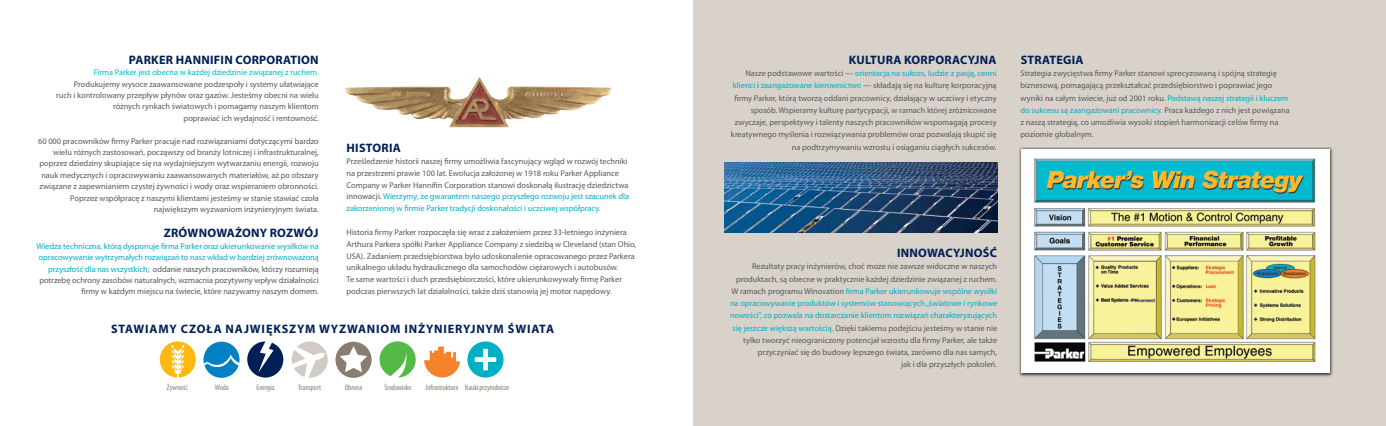
<style>
.page{position:relative;width:1386px;height:426px;background:#fff}
.page>*{position:absolute;margin:0;border:0;box-sizing:border-box;transform-origin:0 0}
.t1{font:700 12.25px "Myriad Pro";letter-spacing:.02em;color:#001f56}
.t2{font:700 12.25px "Myriad Pro";letter-spacing:.07em;color:#001f56}
.t3{font:8.31px/12.2px "Myriad Pro";color:#58585b;text-align:right}
.t4{font:8.31px/11.4px "Myriad Pro";letter-spacing:-.005em;color:#00aec5;text-align:right}
.t5{font:8.31px "Myriad Pro";color:#00bace}
.t6{font:condensed 7.88px "Myriad Pro";letter-spacing:-.01em;color:#887e6e}
.s1{color:#58585b}
.s2{color:#00aec5}
</style>
<div class="page">
<div style="left:693px;top:0;width:693px;height:425px;background:#d8d2ca"></div>
<svg style="left:335px;top:341px;width:37px;height:36px"></svg>
<svg style="left:380px;top:341px;width:36px;height:36px"></svg>
<svg style="left:424px;top:346px;width:36px;height:31px"></svg>
<svg style="left:467px;top:341px;width:37px;height:36px"></svg>
<svg style="left:160px;top:341px;width:36px;height:36px"></svg>
<svg style="left:203px;top:341px;width:37px;height:36px"></svg>
<svg style="left:247px;top:341px;width:36px;height:36px"></svg>
<img style="left:345px;top:77px;width:267px;height:50px">
<svg style="left:292px;top:341px;width:36px;height:36px"></svg>
<div style="left:1019px;top:146px;width:315px;height:231px;background:#000;opacity:.73"></div>
<img style="left:1022px;top:149px;width:307px;height:223px">
<img style="left:725px;top:162px;width:272px;height:70px">
<h1 class="t1" style="left:129px;top:52px;width:191px">PARKER HANNIFIN CORPORATION</h1>
<p class="t5" style="left:94px;top:67px;width:227px">Firma Parker jest obecna w każdej dziedzinie związanej z ruchem.</p>
<p class="t3" style="left:56px;top:78px;width:264px;line-height:11.4px">Produkujemy wysoce zaawansowane podzespoły i systemy ułatwiające<br>ruch i kontrolowany przepływ płynów oraz gazów. Jesteśmy obecni na wielu różnych rynkach światowych i pomagamy naszym klientom<br>poprawiać ich wydajność i rentowność.</p>
<p class="t3" style="left:38px;top:135px;width:282px;line-height:11.4px">60 000 pracowników firmy Parker pracuje nad rozwiązaniami dotyczącymi bardzo wielu różnych zastosowań, począwszy od branży lotniczej i infrastrukturalnej, poprzez dziedziny skupiające się na wydajniejszym wytwarzaniu energii, rozwoju nauk medycznych i opracowywaniu zaawansowanych materiałów, aż po obszary związane z zapewnianiem czystej żywności i wody oraz wspieraniem obronności.<br>Poprzez współpracę z naszymi klientami jesteśmy w stanie stawiać czoła największym wyzwaniom inżynieryjnym świata.</p>
<h1 class="t1" style="left:164px;top:225px;width:156px">ZRÓWNOWAŻONY ROZWÓJ</h1>
<p class="t4" style="left:37px;top:240px;width:284px">Wiedza techniczna, którą dysponuje firma Parker oraz ukierunkowanie wysiłków na opracowywanie wytrzymałych rozwiązań to nasz wkład w bardziej zrównoważoną przyszłość dla nas wszystkich; <span class="s1">oddanie naszych pracowników, którzy rozumieją potrzebę ochrony zasobów naturalnych, wzmacnia pozytywny wpływ działalności firmy w każdym miejscu na świecie, które nazywamy naszym domem.</span></p>
<h1 class="t2" style="left:111px;top:321px;width:444px">STAWIAMY CZOŁA NAJWIĘKSZYM WYZWANIOM INŻYNIERYJNYM ŚWIATA</h1>
<h1 class="t1" style="left:347px;top:140px;width:56px">HISTORIA</h1>
<p class="t3" style="left:346px;top:155px;width:284px;line-height:11.8px;text-align:left">Prześledzenie historii naszej firmy umożliwia fascynujący wgląd w rozwój techniki na przestrzeni prawie 100 lat. Ewolucja założonej w 1918 roku Parker Appliance Company w Parker Hannifin Corporation stanowi doskonałą ilustrację dziedzictwa innowacji. <span class="s2">Wierzymy, że gwarantem naszego przyszłego rozwoju jest szacunek dla zakorzenionej w firmie Parker tradycji doskonałości i uczciwej współpracy.</span></p>
<p class="t3" style="left:346px;top:226px;width:291px;line-height:11.8px;text-align:left">Historia firmy Parker rozpoczęła się wraz z założeniem przez 33-letniego inżyniera Arthura Parkera spółki Parker Appliance Company z siedzibą w Cleveland (stan Ohio, USA). Zadaniem przedsiębiorstwa było udoskonalenie opracowanego przez Parkera unikalnego układu hydraulicznego dla samochodów ciężarowych i autobusów.<br>Te same wartości i duch przedsiębiorczości, które ukierunkowywały firmę Parker podczas pierwszych lat działalności, także dziś stanowią jej motor napędowy.</p>
<p class="t6" style="left:167px;top:382px;width:22px">Żywność</p>
<p class="t6" style="left:215px;top:382px;width:15px">Woda</p>
<p class="t6" style="left:257px;top:382px;width:20px">Energia</p>
<p class="t6" style="left:298px;top:382px;width:24px">Transport</p>
<p class="t6" style="left:345px;top:382px;width:19px">Obrona</p>
<p class="t6" style="left:384px;top:382px;width:28px">Środowisko</p>
<p class="t6" style="left:426px;top:382px;width:85px">Infrastruktura Nauki przyrodnicze</p>
<h1 class="t1" style="left:849px;top:52px;width:149px">KULTURA KORPORACYJNA</h1>
<p class="t3" style="left:731px;top:67px;width:267px">Nasze podstawowe wartości — <span class="s2">orientacja na sukces, ludzie z pasją, cenni klienci</span> i <span class="s2">zaangażowane kierownictwo</span> — składają się na kulturę korporacyjną firmy Parker, którą tworzą oddani pracownicy, działający w uczciwy i etyczny sposób. Wspieramy kulturę partycypacji, w ramach której zróżnicowane zwyczaje, perspektywy i talenty naszych pracowników wspomagają procesy kreatywnego myślenia i rozwiązywania problemów oraz pozwalają skupić się na podtrzymywaniu wzrostu i osiąganiu ciągłych sukcesów.</p>
<h1 class="t1" style="left:1021px;top:52px;width:64px">STRATEGIA</h1>
<p class="t3" style="left:1021px;top:67px;width:271px;text-align:left">Strategia zwycięstwa firmy Parker stanowi sprecyzowaną i spójną strategię biznesową, pomagającą przekształcać przedsiębiorstwo i poprawiać jego wyniki na całym świecie, już od 2001 roku. <span class="s2">Podstawą naszej strategii i kluczem do sukcesu są zaangażowani pracownicy.</span> Praca każdego z nich jest powiązana z naszą strategią, co umożliwia wysoki stopień harmonizacji celów firmy na poziomie globalnym.</p>
<h1 class="t1" style="left:897px;top:244px;width:102px">INNOWACYJNOŚĆ</h1>
<p class="t3" style="left:730px;top:260px;width:269px">Rezultaty pracy inżynierów, choć może nie zawsze widoczne w naszych produktach, są obecne w praktycznie każdej dziedzinie związanej z ruchem.<br>W ramach programu Winovation <span class="s2">firma Parker ukierunkowuje wspólne wysiłki na opracowywanie produktów i systemów stanowiących „światowe i rynkowe nowości”, co pozwala na dostarczanie klientom rozwiązań charakteryzujących się jeszcze większą wartością.</span> Dzięki takiemu podejściu jesteśmy w stanie nie tylko tworzyć nieograniczony potencjał wzrostu dla firmy Parker, ale także przyczyniać się do budowy lepszego świata, zarówno dla nas samych,<br>jak i dla przyszłych pokoleń.</p>
</div>
